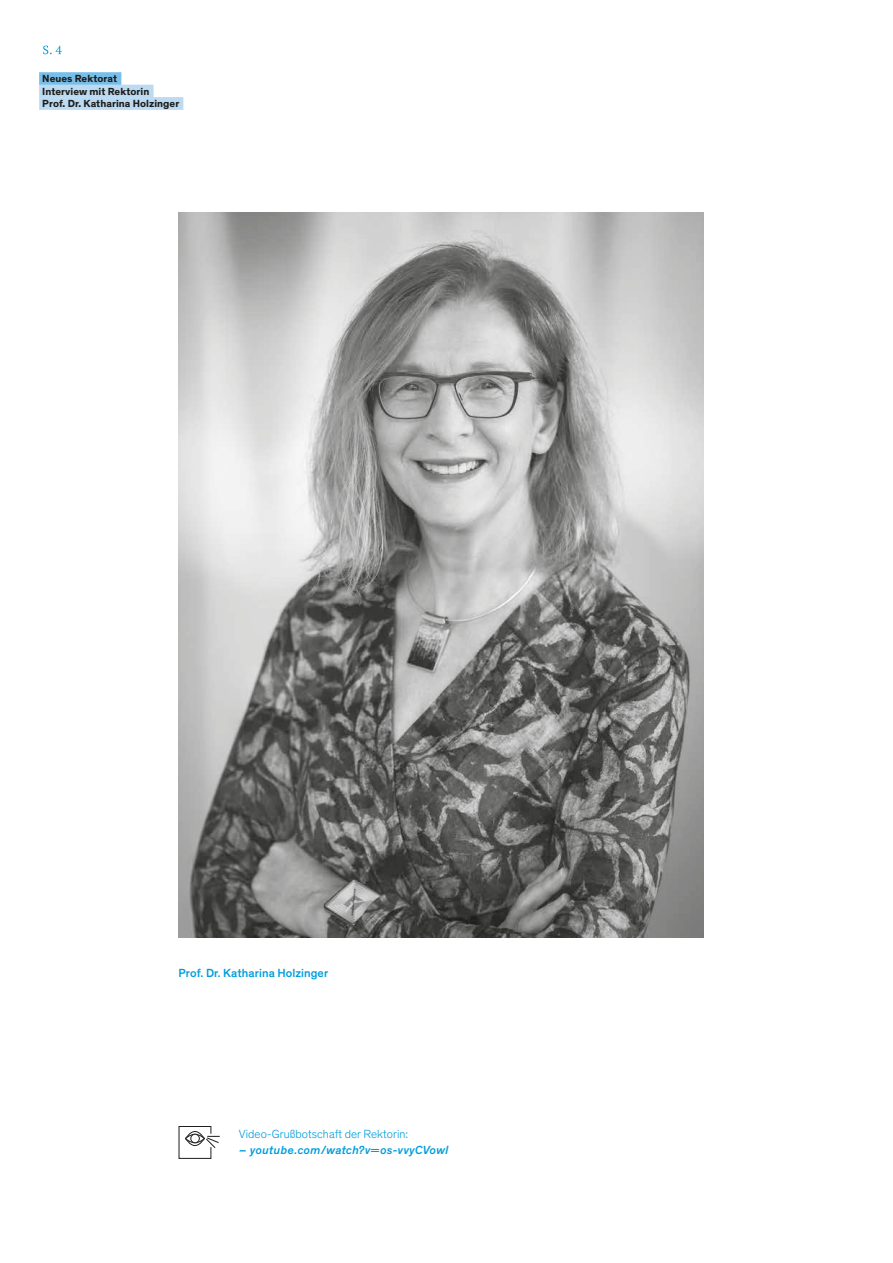
<style>
.page{position:relative;width:893px;height:1263px;background:#fff}
.page>*{position:absolute;margin:0;border:0;box-sizing:border-box;transform-origin:0 0}
.t1{font:italic 500 12px "Theinhardt";letter-spacing:.025em;color:#009ddc}
.t2{font:300 12px "Theinhardt";letter-spacing:.005em;color:#009ddc}
.t3{font:500 12px "Theinhardt";letter-spacing:.005em;color:#009ddc}
.t4{font:700 10.5px/12.5px "Theinhardt";letter-spacing:.005em;color:#1d1d1b}
</style>
<div class="page">
<svg style="left:43px;top:46px;width:19px;height:8px"></svg>
<div style="left:39px;top:72px;width:82px;height:13px;background:#77bee9"></div>
<div style="left:39px;top:85px;width:115px;height:12px;background:#bcdbf3"></div>
<div style="left:39px;top:97px;width:144px;height:13px;background:#bcdbf3"></div>
<img style="left:179px;top:212px;width:525px;height:726px">
<svg style="left:179px;top:1126px;width:41px;height:33px"></svg>
<p class="t4" style="left:42px;top:73px;width:139px">Neues Rektorat<br>Interview mit Rektorin<br>Prof. Dr. Katharina Holzinger</p>
<p class="t3" style="left:179px;top:966px;width:151px">Prof. Dr. Katharina Holzinger</p>
<p class="t2" style="left:239px;top:1127px;width:171px">Video-Grußbotschaft der Rektorin:</p>
<p class="t1" style="left:239px;top:1142px;width:211px">– youtube.com/watch?v=os-vvyCVowI</p>
</div>
